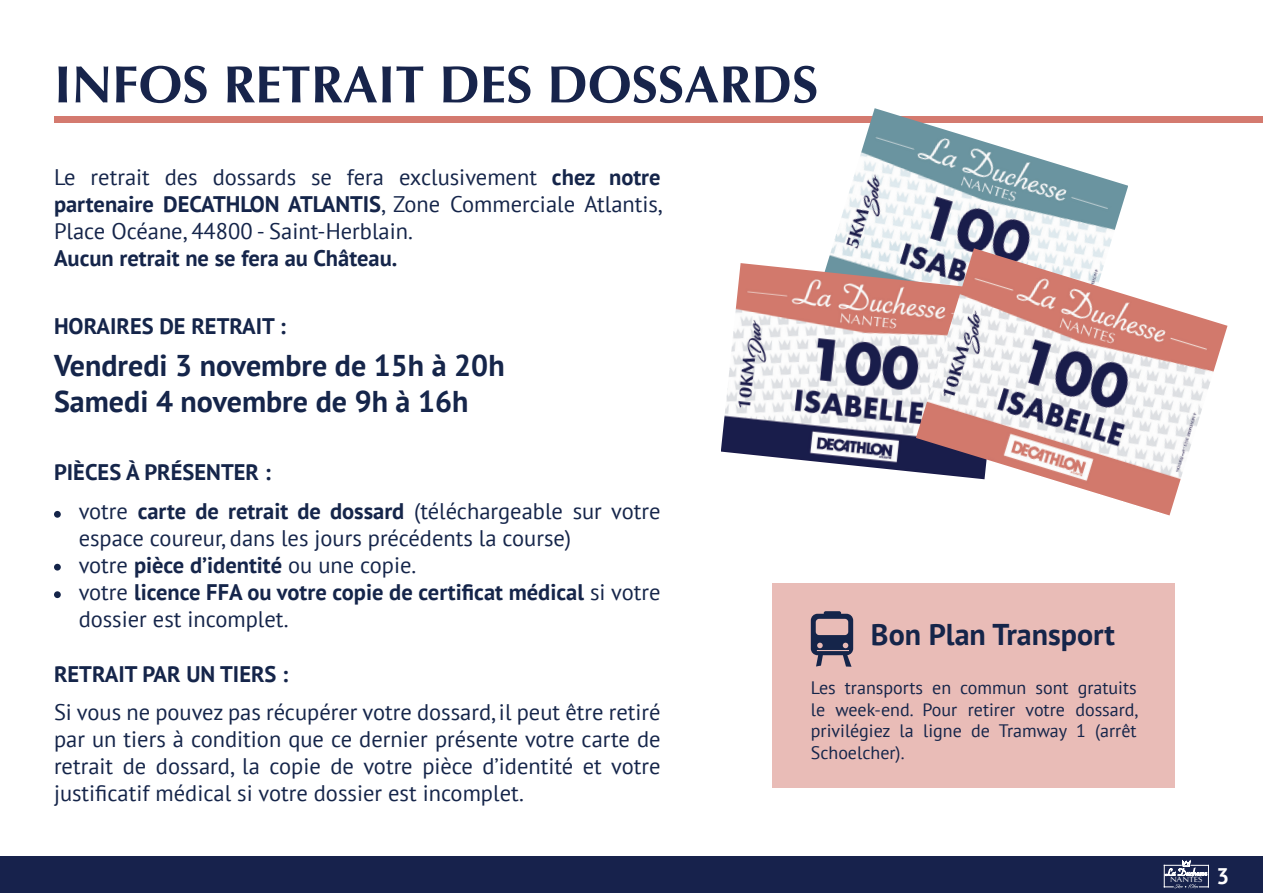
<style>
.page{position:relative;width:1263px;height:893px;background:#fff}
.page>*{position:absolute;margin:0;border:0;box-sizing:border-box;transform-origin:0 0}
.t1{font:700 52.5px "Optima";color:#17244b}
.t2{font:700 30px "PT Sans";color:#15254a}
.t3{font:22.5px/27px "PT Sans";color:#15254a;text-align:justify}
.t4{font:700 22.5px/27px "PT Sans";color:#15254a}
.t5{font:700 22.5px "PT Sans";color:#fff}
.t6{font:18px/21.6px "PT Sans";color:#15254a;text-align:justify}
.t7{font:10.5px "Savoye Let Plain";color:#fff;scale:1.13 1}
.t8{font:7.65px "Optima";color:#fff;scale:1.14 1}
.s1{font-weight:700}
.s2{font-weight:400}
</style>
<div class="page">
<div style="left:0;top:856px;width:1263px;height:37px;background:#17224c"></div>
<svg style="left:1164px;top:861px;width:45px;height:27px"></svg>
<div style="left:54px;top:116px;width:1209px;height:6px;background:#d47a6f"></div>
<img style="left:819px;top:108px;width:309px;height:155px">
<img style="left:721px;top:263px;width:195px;height:209px">
<img style="left:916px;top:248px;width:311px;height:267px">
<div style="left:772px;top:584px;width:403px;height:204px;background:#e9bcb7"></div>
<svg style="left:811px;top:611px;width:42px;height:56px"></svg>
<div style="left:54px;top:511px;width:7px;height:7px;background:#142449;border-radius:50%"></div>
<div style="left:54px;top:564px;width:7px;height:7px;background:#142449;border-radius:50%"></div>
<div style="left:54px;top:591px;width:7px;height:7px;background:#142449;border-radius:50%"></div>
<p class="t1" style="left:54px;top:54px;width:766px">INFOS RETRAIT DES DOSSARDS</p>
<p class="t3" style="left:54px;top:163px;width:610px">Le retrait des dossards se fera exclusivement <span class="s1">chez notre partenaire DECATHLON ATLANTIS</span>, Zone Commerciale Atlantis, Place Océane, 44800 - Saint-Herblain.</p>
<p class="t4" style="left:54px;top:244px;width:345px">Aucun retrait ne se fera au Château.</p>
<p class="t4" style="left:54px;top:312px;width:233px">HORAIRES DE RETRAIT :</p>
<p class="t2" style="left:54px;top:346px;width:452px">Vendredi 3 novembre de 15h à 20h</p>
<p class="t2" style="left:54px;top:382px;width:416px">Samedi 4 novembre de 9h à 16h</p>
<p class="t4" style="left:54px;top:458px;width:218px">PIÈCES À PRÉSENTER :</p>
<p class="t3" style="left:79px;top:497px;width:583px">votre <span class="s1">carte de retrait de dossard</span> (téléchargeable sur votre espace coureur, dans les jours précédents la course)</p>
<p class="t3" style="left:79px;top:551px;width:339px">votre <span class="s1">pièce d’identité</span> ou une copie.</p>
<p class="t4" style="left:79px;top:578px;width:583px"><span class="s2">votre</span> licence FFA ou votre copie de certificat médical <span class="s2">si votre dossier est incomplet.</span></p>
<p class="t4" style="left:54px;top:660px;width:236px">RETRAIT PAR UN TIERS :</p>
<p class="t3" style="left:54px;top:698px;width:608px">Si vous ne pouvez pas récupérer votre dossard, il peut être retiré par un tiers à condition que ce dernier présente votre carte de retrait de dossard, la copie de votre pièce d’identité et votre justificatif médical si votre dossier est incomplet.</p>
<p class="t2" style="left:871px;top:615px;width:246px">Bon Plan Transport</p>
<p class="t6" style="left:811px;top:676px;width:329px">Les transports en commun sont gratuits le week-end. Pour retirer votre dossard, privilégiez la ligne de Tramway 1 (arrêt Schoelcher).</p>
<p class="t7" style="left:1165px;top:865px;width:39px">La Duchesse</p>
<p class="t8" style="left:1170px;top:875px;width:30px">NANTES</p>
<p class="t5" style="left:1216px;top:861px;width:14px">3</p>
</div>
